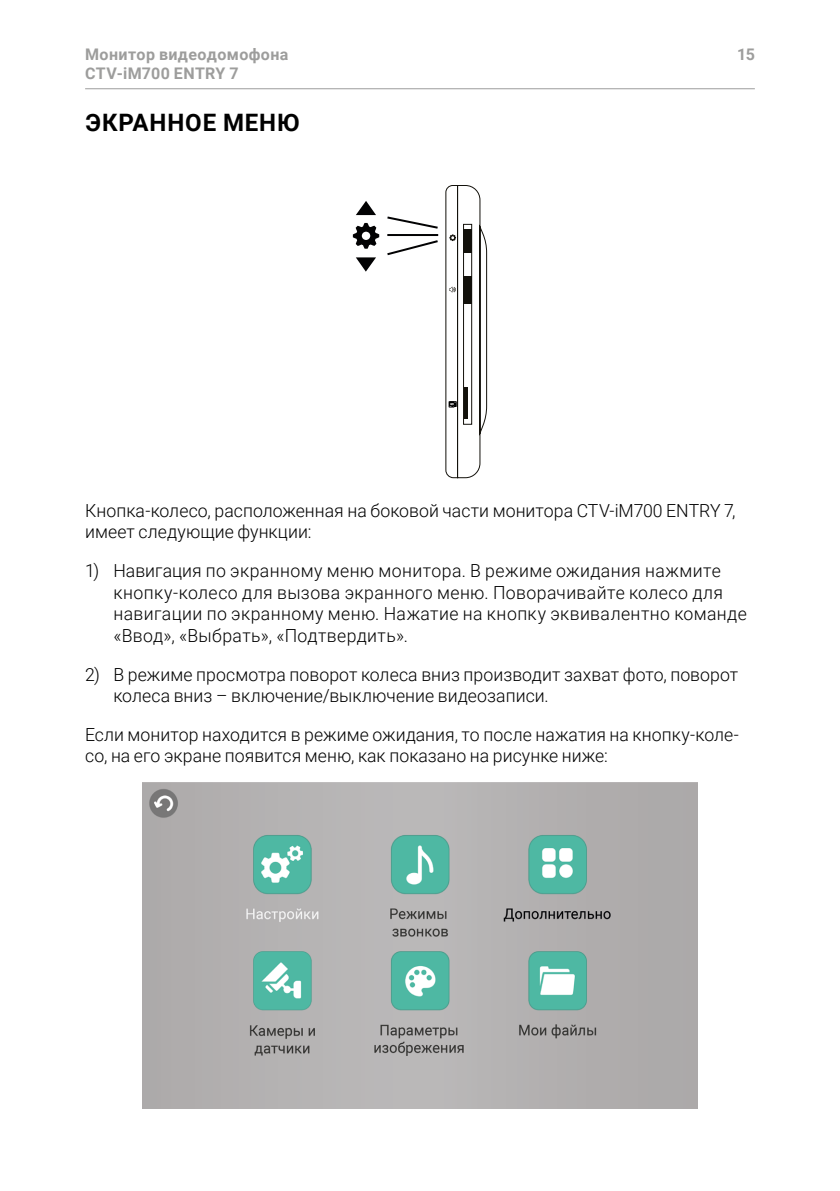
<style>
.page{position:relative;width:840px;height:1191px;background:#fff}
.page>*{position:absolute;margin:0;border:0;box-sizing:border-box;transform-origin:0 0}
.t1{font:700 24px "Roboto";letter-spacing:.035em;color:#000}
.t2{font:300 18px/21.6px "Roboto";letter-spacing:.005em;color:#000}
.t3{font:700 16px/19.2px "Roboto";letter-spacing:.025em;color:#9d9d9c}
</style>
<div class="page">
<hr style="left:85px;top:88px;width:669px;height:1px;background:#9d9d9c">
<svg style="left:352px;top:223px;width:27px;height:26px"></svg>
<svg style="left:356px;top:201px;width:20px;height:14px"></svg>
<svg style="left:356px;top:257px;width:20px;height:15px"></svg>
<svg style="left:387px;top:185px;width:100px;height:294px"></svg>
<img style="left:142px;top:783px;width:555px;height:325px">
<p class="t3" style="left:85px;top:44px;width:205px">Монитор видеодомофона<br>CTV-iM700 ENTRY 7</p>
<p class="t3" style="left:736px;top:44px;width:19px">15</p>
<h1 class="t1" style="left:85px;top:106px;width:216px">ЭКРАННОЕ МЕНЮ</h1>
<p class="t2" style="left:85px;top:499px;width:651px">Кнопка-колесо, расположенная на боковой части монитора CTV-iM700 ENTRY 7, имеет следующие функции:</p>
<p class="t2" style="left:113px;top:559px;width:634px;text-indent:-28px">1) Навигация по экранному меню монитора. В режиме ожидания нажмите кнопку-колесо для вызова экранного меню. Поворачивайте колесо для навигации по экранному меню. Нажатие на кнопку эквивалентно команде «Ввод», «Выбрать», «Подтвердить».</p>
<p class="t2" style="left:113px;top:662px;width:626px;text-indent:-28px">2) В режиме просмотра поворот колеса вниз производит захват фото, поворот колеса вниз – включение/выключение видеозаписи.</p>
<p class="t2" style="left:85px;top:723px;width:655px">Если монитор находится в режиме ожидания, то после нажатия на кнопку-коле&shy;со, на его экране появится меню, как показано на рисунке ниже:</p>
</div>
